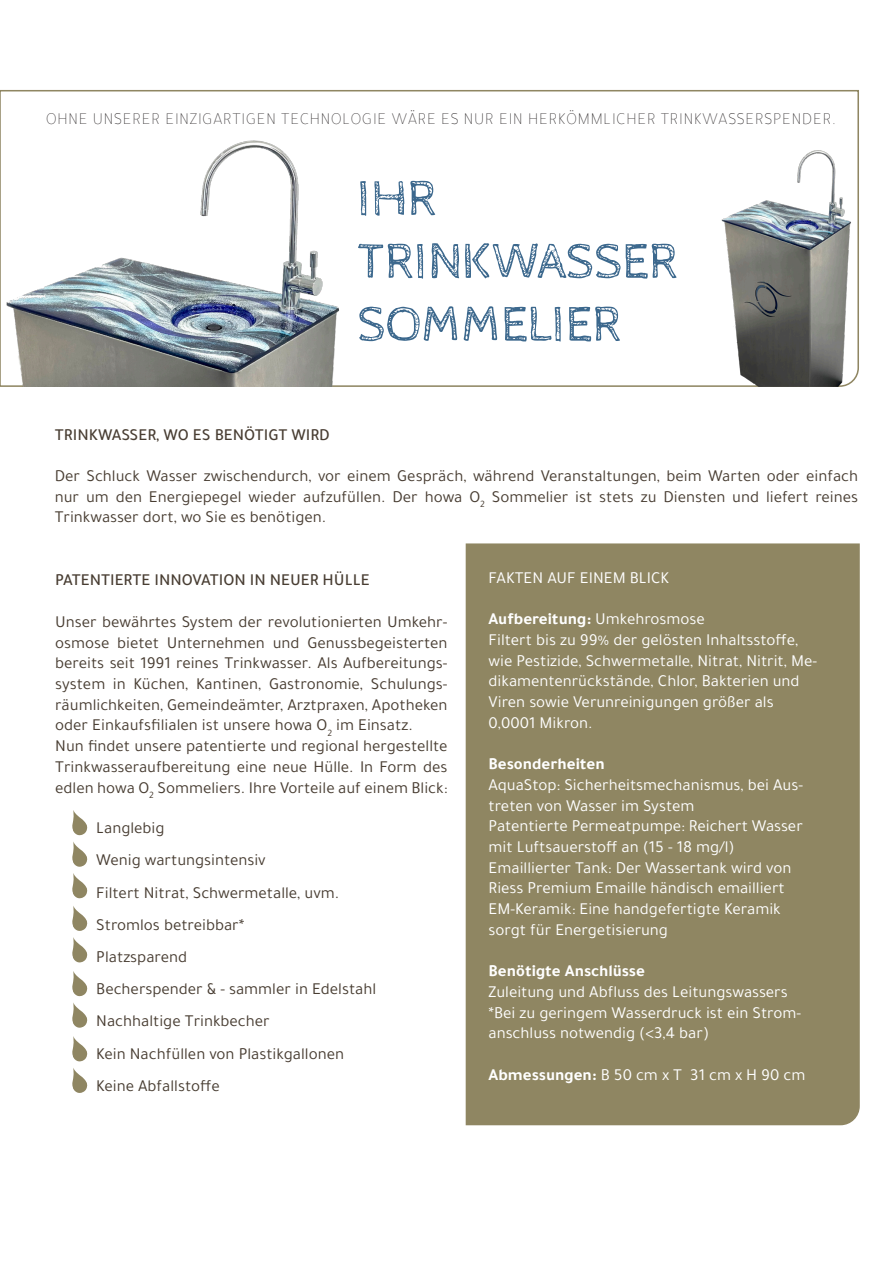
<style>
.page{position:relative;width:893px;height:1263px;background:#fff}
.page>*{position:absolute;margin:0;border:0;box-sizing:border-box;transform-origin:0 0}
.t1{font:50.7px/62.8px "Cabin Sketch";color:#3c688d}
.t2{font:16.95px/20.7px "Tajawal";color:#483d32}
.t3{font:16.95px/20.7px "Tajawal";color:#fff}
.t4{font:200 16.95px "Tajawal";letter-spacing:.05em;color:#231f20}
.t5{font:500 16.95px "Tajawal";color:#483d32}
.t6{font:700 16.95px "Tajawal";color:#fff}
.s1{font-weight:700}
</style>
<div class="page">
<div style="left:465px;top:543px;width:395px;height:583px;background:#8f8662"></div>
<svg style="left:0;top:90px;width:859px;height:297px"></svg>
<img style="left:0;top:134px;width:400px;height:253px">
<img style="left:701px;top:136px;width:158px;height:251px">
<svg style="left:72px;top:810px;width:15px;height:57px"></svg>
<svg style="left:72px;top:873px;width:15px;height:26px"></svg>
<svg style="left:72px;top:906px;width:15px;height:25px"></svg>
<svg style="left:72px;top:937px;width:15px;height:26px"></svg>
<svg style="left:72px;top:971px;width:15px;height:25px"></svg>
<svg style="left:72px;top:1002px;width:15px;height:26px"></svg>
<svg style="left:72px;top:1036px;width:15px;height:57px"></svg>
<p class="t4" style="left:46px;top:108px;width:791px">OHNE UNSERER EINZIGARTIGEN TECHNOLOGIE WÄRE ES NUR EIN HERKÖMMLICHER TRINKWASSERSPENDER.</p>
<h1 class="t1" style="left:357px;top:167px;width:322px">IHR<br>TRINKWASSER<br>SOMMELIER</h1>
<p class="t5" style="left:55px;top:422px;width:277px">TRINKWASSER, WO ES BENÖTIGT WIRD</p>
<p class="t2" style="left:55px;top:465px;width:805px;text-align:justify">Der Schluck Wasser zwischendurch, vor einem Gespräch, während Veranstaltungen, beim Warten oder einfach nur um den Energiepegel wieder aufzufüllen. Der howa O<sub>2</sub> Sommelier ist stets zu Diensten und liefert reines Trinkwasser dort, wo Sie es benötigen.</p>
<p class="t5" style="left:55px;top:568px;width:316px">PATENTIERTE INNOVATION IN NEUER HÜLLE</p>
<p class="t2" style="left:55px;top:611px;width:394px">Unser bewährtes System der revolutionierten Umkehr&shy;osmose bietet Unternehmen und Genussbegeisterten bereits seit 1991 reines Trinkwasser. Als Aufbereitungs&shy;system in Küchen, Kantinen, Gastronomie, Schulungs&shy;räumlichkeiten, Gemeindeämter, Arztpraxen, Apotheken oder Einkaufsfilialen ist unsere howa O<sub>2</sub> im Einsatz.<br>Nun findet unsere patentierte und regional hergestellte Trinkwasseraufbereitung eine neue Hülle. In Form des edlen howa O<sub>2</sub> Sommeliers. Ihre Vorteile auf einem Blick:</p>
<p class="t2" style="left:96px;top:812px;width:281px;line-height:32.2px">Langlebig<br>Wenig wartungsintensiv<br>Filtert Nitrat, Schwermetalle, uvm.<br>Stromlos betreibbar*<br>Platzsparend<br>Becherspender &amp; - sammler in Edelstahl<br>Nachhaltige Trinkbecher<br>Kein Nachfüllen von Plastikgallonen<br>Keine Abfallstoffe</p>
<p class="t3" style="left:489px;top:567px;width:182px">FAKTEN AUF EINEM BLICK</p>
<p class="t3" style="left:489px;top:608px;width:330px"><span class="s1">Aufbereitung:</span> Umkehrosmose<br>Filtert bis zu 99% der gelösten Inhaltsstoffe, wie Pestizide, Schwermetalle, Nitrat, Nitrit, Me&shy;dikamentenrückstände, Chlor, Bakterien und Viren sowie Verunreinigungen größer als 0,0001 Mikron.</p>
<p class="t6" style="left:489px;top:751px;width:118px">Besonderheiten</p>
<p class="t3" style="left:489px;top:774px;width:316px">AquaStop: Sicherheitsmechanismus, bei Aus&shy;treten von Wasser im System<br>Patentierte Permeatpumpe: Reichert Wasser mit Luftsauerstoff an (15 - 18 mg/l)<br>Emaillierter Tank: Der Wassertank wird von Riess Premium Emaille händisch emailliert EM-Keramik: Eine handgefertigte Keramik sorgt für Energetisierung</p>
<p class="t6" style="left:489px;top:958px;width:158px">Benötigte Anschlüsse</p>
<p class="t3" style="left:489px;top:981px;width:314px">Zuleitung und Abfluss des Leitungswassers *Bei zu geringem Wasserdruck ist ein Strom&shy;anschluss notwendig (&lt;3,4 bar)</p>
<p class="t3" style="left:489px;top:1064px;width:318px"><span class="s1">Abmessungen:</span> B 50 cm x T 31 cm x H 90 cm</p>
</div>
